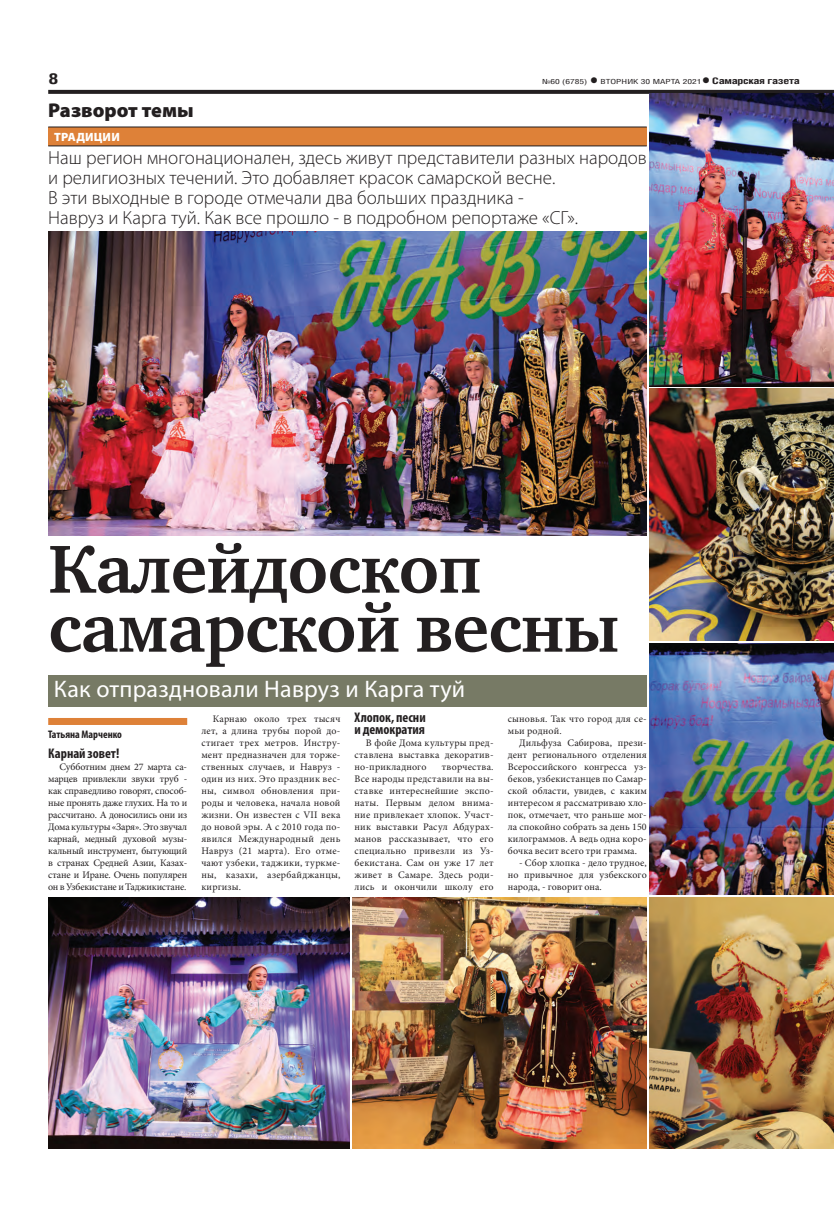
<style>
.page{position:relative;width:834px;height:1219px;background:#fff}
.page>*{position:absolute;margin:0;border:0;box-sizing:border-box;transform-origin:0 0}
.t1{font:700 69.5px/59px "Charter C";letter-spacing:-.01em;color:#231f20}
.t2{font:24px "Myriad Pro";letter-spacing:.01em;color:#fff}
.t3{font:900 20px "Myriad Pro";color:#231f20}
.t4{font:300 19px/20px "Myriad Pro";color:#231f20}
.t5{font:700 15px "Helios Cond";color:#231f20;scale:1.4 1}
.t6{font:700 condensed 14px/12px "Myriad Pro";color:#231f20}
.t7{font:900 12px "Myriad Pro";letter-spacing:.02em;color:#fff}
.t8{font:700 condensed 11px "Myriad Pro";color:#231f20}
.t9{font:10px/12px "Minion Pro";letter-spacing:.015em;color:#231f20;text-align:justify}
.t10{font:700 9px "Helios Cond";letter-spacing:-.02em;color:#231f20;scale:1.4 1}
.t11{font:7px "Helios Cond";color:#231f20;scale:1.4 1}
.s1{font-weight:700;font-size:16px}
.s2{font-size:16px}
</style>
<div class="page">
<svg style="left:48px;top:90px;width:751px;height:4px;background:#282425"></svg>
<div style="left:48px;top:676px;width:598px;height:31px;background:#777a65"></div>
<div style="left:48px;top:128px;width:598px;height:18px;background:#de8138"></div>
<hr style="left:48px;top:127px;width:598px;height:1px;background:#231f20">
<hr style="left:48px;top:146px;width:598px;height:1px;background:#231f20">
<div style="left:48px;top:718px;width:139px;height:7px;background:#de8138"></div>
<hr style="left:799px;top:90px;width:34px;height:4px;background:#231f20">
<img style="left:352px;top:897px;width:294px;height:251px">
<img style="left:48px;top:897px;width:302px;height:251px">
<img style="left:649px;top:643px;width:184px;height:251px">
<img style="left:649px;top:389px;width:184px;height:251px">
<img style="left:649px;top:93px;width:184px;height:293px">
<img style="left:649px;top:897px;width:184px;height:251px">
<img style="left:48px;top:231px;width:598px;height:304px">
<h3 class="t5" style="left:48px;top:70px;width:9px">8</h3>
<p class="t11" style="left:542px;top:77px;width:115px">№60 (6785) <span class="s1">•</span> вторник 30 марта 2021</p>
<p class="t10" style="left:701px;top:75px;width:72px"><span class="s2">•</span> Самарская газета</p>
<h3 class="t3" style="left:48px;top:99px;width:147px">Разворот темы</h3>
<p class="t7" style="left:54px;top:131px;width:67px">Традиции</p>
<p class="t4" style="left:48px;top:147px;width:600px">Наш регион многонационален, здесь живут представители разных народов и религиозных течений. Это добавляет красок самарской весне.<br>В эти выходные в городе отмечали два больших праздника -<br>Навруз и Карга туй. Как все прошло - в подробном репортаже «СГ».</p>
<h1 class="t1" style="left:48px;top:541px;width:572px">Калейдоскоп самарской весны</h1>
<h2 class="t2" style="left:54px;top:674px;width:413px">Как отпраздновали Навруз и Карга туй</h2>
<p class="t8" style="left:48px;top:728px;width:75px">Татьяна Марченко</p>
<h3 class="t6" style="left:48px;top:747px;width:73px">Карнай зовет!</h3>
<p class="t9" style="left:48px;top:761px;width:140px;text-indent:11px">Субботним днем 27 марта са&shy;марцев привлекли звуки труб - как справедливо говорят, способ&shy;ные пронять даже глухих. На то и рассчитано. А доносились они из Дома культуры «Заря». Это звучал карнай, медный духовой музы&shy;кальный инструмент, бытующий в странах Средней Азии, Казах&shy;стане и Иране. Очень популярен он в Узбекистане и Таджикистане.</p>
<p class="t9" style="left:201px;top:713px;width:140px;text-indent:11px">Карнаю около трех тысяч лет, а длина трубы порой до&shy;стигает трех метров. Инстру&shy;мент предназначен для торже&shy;ственных случаев, и Навруз - один из них. Это праздник вес&shy;ны, символ обновления при&shy;роды и человека, начала новой жизни. Он известен с VII века до новой эры. А с 2010 года по&shy;явился Международный день Навруз (21 марта). Его отме&shy;чают узбеки, таджики, туркме&shy;ны, казахи, азербайджанцы, киргизы.</p>
<h3 class="t6" style="left:354px;top:711px;width:73px">Хлопок, песни и демократия</h3>
<p class="t9" style="left:354px;top:737px;width:140px;text-indent:11px">В фойе Дома культуры пред&shy;ставлена выставка декоратив&shy;но-прикладного</p>
<p class="t9" style="left:354px;top:761px;width:140px;text-indent:87px">творчества.<br>Все народы представили на вы&shy;ставке интереснейшие экспо&shy;наты. Первым делом внима&shy;ние привлекает хлопок. Участ&shy;ник выставки Расул Абдурах&shy;манов рассказывает, что его специально привезли из Уз&shy;бекистана. Сам он уже 17 лет живет в Самаре. Здесь роди&shy;лись и окончили школу его</p>
<p class="t9" style="left:507px;top:713px;width:140px">сыновья. Так что город для се&shy;мьи родной.</p>
<p class="t9" style="left:507px;top:737px;width:140px;text-indent:11px">Дильфуза Сабирова, прези&shy;дент регионального отделения Всероссийского конгресса уз&shy;беков, узбекистанцев по Самар&shy;ской области, увидев, с каким интересом я рассматриваю хло&shy;пок, отмечает, что раньше мог&shy;ла спокойно собрать за день 150 килограммов. А ведь одна коро&shy;бочка весит всего три грамма.</p>
<p class="t9" style="left:507px;top:857px;width:140px;text-indent:11px">- Сбор хлопка - дело трудное, но привычное для узбекского народа, - говорит она.</p>
</div>
